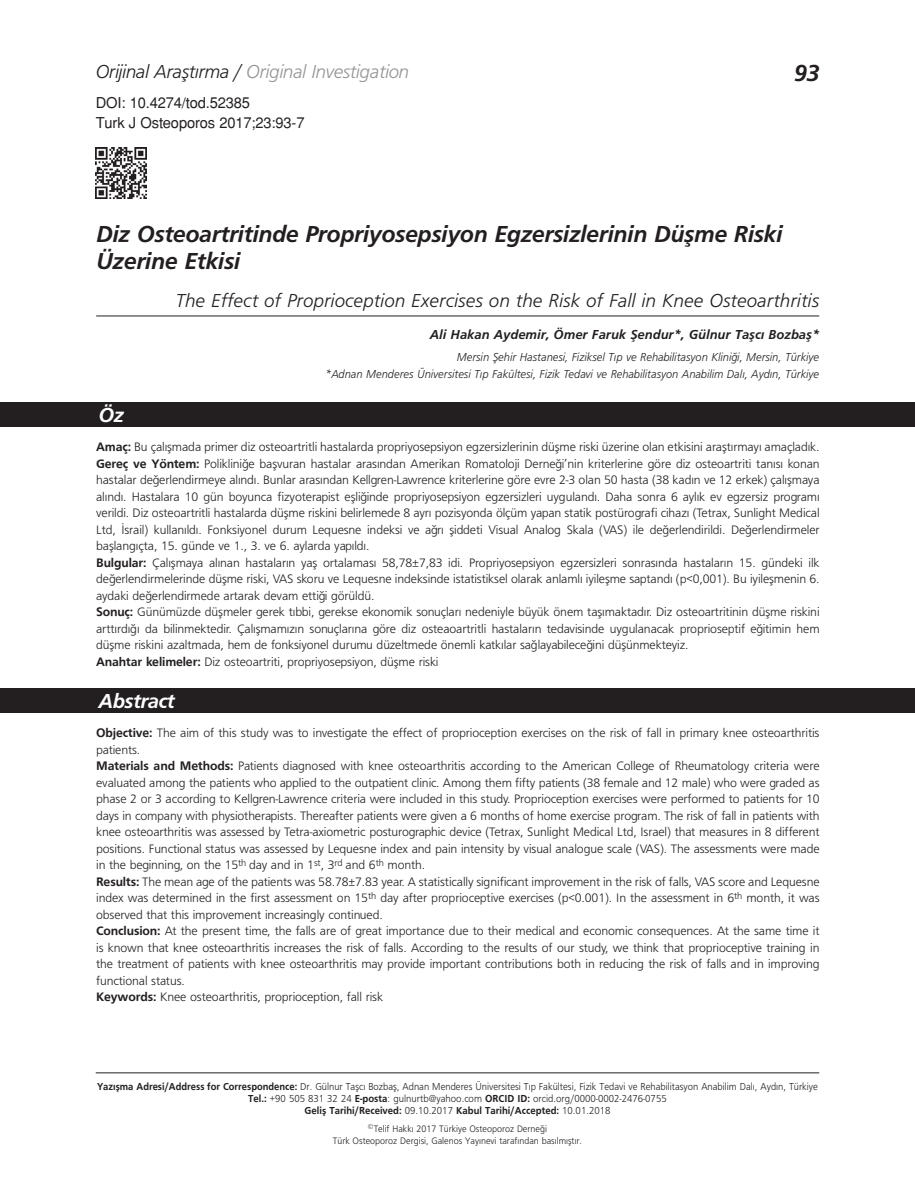
<style>
.page{position:relative;width:915px;height:1191px;background:#fff}
.page>*{position:absolute;margin:0;border:0;box-sizing:border-box;transform-origin:0 0}
.BASLIK{font:24px/27px "Frugal Bold Italic Tr";letter-spacing:-.015em;color:#231f20}
.t1{font:21px "Frugal Bold Italic Tr";letter-spacing:-.025em;color:#fff}
._2__BASLIK{font:19.5px "Frugal Italic Tr";color:#231f20}
.t2{font:19.5px "Frugal Italic Tr";letter-spacing:-.025em;color:#939598}
.t3{font:15px "Helvetica Normal Tr";letter-spacing:-.01em;color:#231f20}
.YAZARLAR{font:13.5px "Frugal Bold Italic Tr";color:#231f20}
.OZET{font:12.75px/16.5px "Frugal Normal Tr";letter-spacing:-.01em;color:#231f20;text-align:justify}
.KURUM{font:12px "Frugal Italic Tr";color:#231f20;scale:.95 1}
.t4{font:10.5px "Frugal Normal Tr";color:#231f20;scale:.93 1}
.t5{font:10.5px "Frugal Normal Tr";color:#231f20;scale:.95 1}
.t6{font:10.5px "Frugal Bold Tr";color:#231f20;scale:.95 1}
.t7{font:9.75px "Frugal Normal Tr";color:#231f20;scale:.95 1}
.s1{color:#231f20}
.s2{font-family:"Frugal Bold Tr"}
.s3{font-family:"Frugal Normal Tr"}
</style>
<div class="page">
<div style="left:0;top:688px;width:914px;height:25px;background:#231f20"></div>
<hr style="left:96px;top:315px;width:723px;height:1px;background:#231f20">
<img style="left:96px;top:147px;width:51px;height:51px">
<div style="left:0;top:402px;width:914px;height:25px;background:#231f20"></div>
<hr style="left:96px;top:1072px;width:723px;height:1px;background:#231f20">
<p class="t2" style="left:96px;top:60px;width:315px"><span class="s1">Orijinal Araştırma /</span> Original Investigation</p>
<p class="t3" style="left:96px;top:94px;width:156px">DOI: 10.4274/tod.52385</p>
<p class="t3" style="left:96px;top:114px;width:210px">Turk J Osteoporos 2017;23:93-7</p>
<p class="BASLIK" style="left:793px;top:59px;width:27px">93</p>
<p class="BASLIK" style="left:96px;top:220px;width:687px">Diz Osteoartritinde Propriyosepsiyon Egzersizlerinin Düşme Riski<br>Üzerine Etkisi</p>
<p class="_2__BASLIK" style="left:175px;top:289px;width:645px">The Effect of Proprioception Exercises on the Risk of Fall in Knee Osteoarthritis</p>
<p class="YAZARLAR" style="left:429px;top:326px;width:391px">Ali Hakan Aydemir, Ömer Faruk Şendur*, Gülnur Taşcı Bozbaş*</p>
<p class="KURUM" style="left:456px;top:350px;width:383px">Mersin Şehir Hastanesi, Fiziksel Tıp ve Rehabilitasyon Kliniği, Mersin, Türkiye</p>
<p class="KURUM" style="left:325px;top:367px;width:521px">*Adnan Menderes Üniversitesi Tıp Fakültesi, Fizik Tedavi ve Rehabilitasyon Anabilim Dalı, Aydın, Türkiye</p>
<p class="t1" style="left:98px;top:403px;width:27px">Öz</p>
<p class="OZET" style="left:96px;top:438px;width:724px"><span class="s2">Amaç:</span> Bu çalışmada primer diz osteoartritli hastalarda propriyosepsiyon egzersizlerinin düşme riski üzerine olan etkisini araştırmayı amaçladık.</p>
<p class="OZET" style="left:96px;top:455px;width:724px"><span class="s2">Gereç ve Yöntem:</span> Polikliniğe başvuran hastalar arasından Amerikan Romatoloji Derneği’nin kriterlerine göre diz osteoartriti tanısı konan hastalar değerlendirmeye alındı. Bunlar arasından Kellgren-Lawrence kriterlerine göre evre 2-3 olan 50 hasta (38 kadın ve 12 erkek) çalışmaya alındı. Hastalara 10 gün boyunca fizyoterapist eşliğinde propriyosepsiyon egzersizleri uygulandı. Daha sonra 6 aylık ev egzersiz programı verildi. Diz osteoartritli hastalarda düşme riskini belirlemede 8 ayrı pozisyonda ölçüm yapan statik postürografi cihazı (Tetrax, Sunlight Medical Ltd, İsrail) kullanıldı. Fonksiyonel durum Lequesne indeksi ve ağrı şiddeti Visual Analog Skala (VAS) ile değerlendirildi. Değerlendirmeler başlangıçta, 15. günde ve 1., 3. ve 6. aylarda yapıldı.</p>
<p class="OZET" style="left:96px;top:554px;width:724px"><span class="s2">Bulgular:</span> Çalışmaya alınan hastaların yaş ortalaması 58,78±7,83 idi. Propriyosepsiyon egzersizleri sonrasında hastaların 15. gündeki ilk değerlendirmelerinde düşme riski, VAS skoru ve Lequesne indeksinde istatistiksel olarak anlamlı iyileşme saptandı (p&lt;0,001). Bu iyileşmenin 6. aydaki değerlendirmede artarak devam ettiği görüldü.</p>
<p class="OZET" style="left:96px;top:603px;width:724px"><span class="s2">Sonuç:</span> Günümüzde düşmeler gerek tıbbi, gerekse ekonomik sonuçları nedeniyle büyük önem taşımaktadır. Diz osteoartritinin düşme riskini arttırdığı da bilinmektedir. Çalışmamızın sonuçlarına göre diz osteaoartritli hastaların tedavisinde uygulanacak proprioseptif eğitimin hem düşme riskini azaltmada, hem de fonksiyonel durumu düzeltmede önemli katkılar sağlayabileceğini düşünmekteyiz.</p>
<p class="OZET" style="left:96px;top:653px;width:344px"><span class="s2">Anahtar kelimeler:</span> Diz osteoartriti, propriyosepsiyon, düşme riski</p>
<p class="t1" style="left:98px;top:688px;width:78px">Abstract</p>
<p class="OZET" style="left:96px;top:724px;width:724px"><span class="s2">Objective:</span> The aim of this study was to investigate the effect of proprioception exercises on the risk of fall in primary knee osteoarthritis patients.</p>
<p class="OZET" style="left:96px;top:757px;width:724px"><span class="s2">Materials and Methods:</span> Patients diagnosed with knee osteoarthritis according to the American College of Rheumatology criteria were evaluated among the patients who applied to the outpatient clinic. Among them fifty patients (38 female and 12 male) who were graded as phase 2 or 3 according to Kellgren-Lawrence criteria were included in this study. Proprioception exercises were performed to patients for 10 days in company with physiotherapists. Thereafter patients were given a 6 months of home exercise program. The risk of fall in patients with knee osteoarthritis was assessed by Tetra-axiometric posturographic device (Tetrax, Sunlight Medical Ltd, Israel) that measures in 8 different positions. Functional status was assessed by Lequesne index and pain intensity by visual analogue scale (VAS). The assessments were made in the beginning, on the 15<sup>th</sup> day and in 1<sup>st</sup>, 3<sup>rd</sup> and 6<sup>th</sup> month.</p>
<p class="OZET" style="left:96px;top:873px;width:724px"><span class="s2">Results:</span> The mean age of the patients was 58.78±7.83 year. A statistically significant improvement in the risk of falls, VAS score and Lequesne index was determined in the first assessment on 15<sup>th</sup> day after proprioceptive exercises (p&lt;0.001). In the assessment in 6<sup>th</sup> month, it was observed that this improvement increasingly continued.</p>
<p class="OZET" style="left:96px;top:922px;width:724px"><span class="s2">Conclusion:</span> At the present time, the falls are of great importance due to their medical and economic consequences. At the same time it is known that knee osteoarthritis increases the risk of falls. According to the results of our study, we think that proprioceptive training in the treatment of patients with knee osteoarthritis may provide important contributions both in reducing the risk of falls and in improving functional status.</p>
<p class="OZET" style="left:96px;top:988px;width:288px"><span class="s2">Keywords:</span> Knee osteoarthritis, proprioception, fall risk</p>
<p class="t4" style="left:97px;top:1080px;width:776px"><span class="s2">Yaz›flma Adresi/Address for Correspondence:</span> Dr. Gülnur Taşcı Bozbaş, Adnan Menderes Üniversitesi Tıp Fakültesi, Fizik Tedavi ve Rehabilitasyon Anabilim Dalı, Aydın, Türkiye</p>
<p class="t5" style="left:248px;top:1092px;width:442px"><span class="s2">Tel.:</span> +90 505 831 32 24 <span class="s2">E-posta</span>: gulnurtb@yahoo.com <span class="s2">ORCID ID:</span> orcid.org/0000-0002-2476-0755</p>
<p class="t6" style="left:304px;top:1104px;width:323px">Geliş Tarihi/Received: <span class="s3">09.10.2017</span> Kabul Tarihi/Accepted: <span class="s3">10.01.2018</span></p>
<p class="t7" style="left:368px;top:1123px;width:190px"><sup>©</sup>Telif Hakkı 2017 Türkiye Osteoporoz Derneği</p>
<p class="t7" style="left:333px;top:1135px;width:264px">Türk Osteoporoz Dergisi, Galenos Yayınevi tarafından basılmıştır.</p>
</div>
